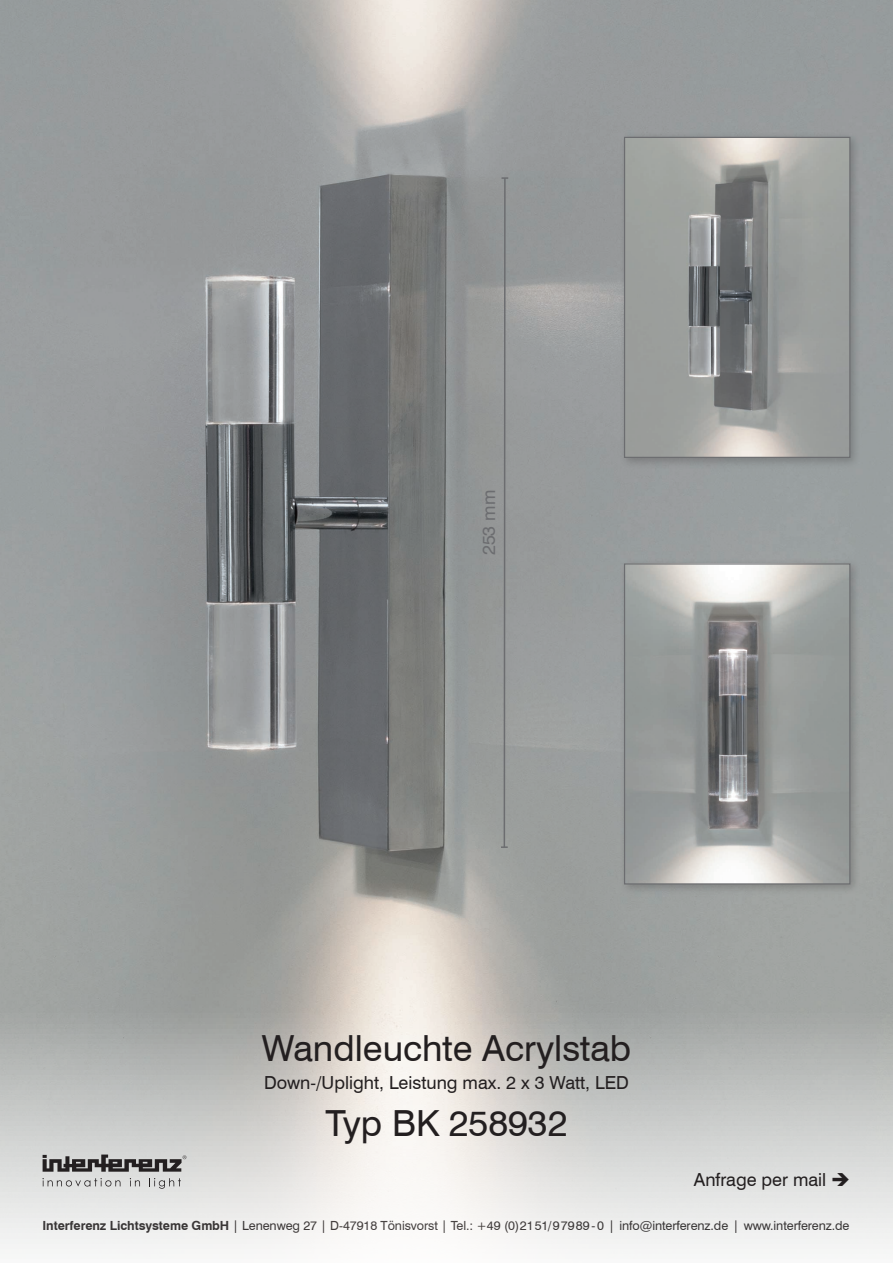
<style>
.page{position:relative;width:893px;height:1263px;background:#fff}
.page>*{position:absolute;margin:0;border:0;box-sizing:border-box;transform-origin:0 0}
.t1{font:36px "Swiss 721 BT";color:#231f20}
.t2{font:18px "Swiss 721 BT";color:#231f20}
.t3{font:18px "Swiss 721 BT";color:#6c6d70}
.t4{font:12.6px "Swiss 721 BT";letter-spacing:-.005em;color:#231f20}
.s1{font-weight:700}
</style>
<div class="page">
<img style="left:0;top:0;width:893px;height:1253px">
<div style="left:619px;top:558px;width:243px;height:338px;background:#231f20;opacity:.25"></div>
<img style="left:626px;top:565px;width:222px;height:317px">
<div style="left:624px;top:563px;width:226px;height:321px;border:1px solid #6c6d70"></div>
<div style="left:619px;top:132px;width:243px;height:337px;background:#231f20;opacity:.25"></div>
<img style="left:626px;top:139px;width:222px;height:317px">
<div style="left:624px;top:137px;width:226px;height:321px;border:1px solid #6c6d70"></div>
<svg style="left:43px;top:1154px;width:143px;height:18px;background:#7c7a7a"></svg>
<svg style="left:43px;top:1178px;width:78px;height:8px"></svg>
<svg style="left:130px;top:1178px;width:10px;height:8px"></svg>
<svg style="left:150px;top:1178px;width:31px;height:11px"></svg>
<svg style="left:501px;top:177px;width:7px;height:672px;background:#8d9090"></svg>
<h2 class="t3" style="left:478px;top:555px;width:67px;rotate:-90deg">253 mm</h2>
<h1 class="t1" style="left:262px;top:1026px;width:371px">Wandleuchte Acrylstab</h1>
<h2 class="t2" style="left:264px;top:1071px;width:366px">Down-/Uplight, Leistung max. 2 x 3 Watt, LED</h2>
<h1 class="t1" style="left:326px;top:1101px;width:243px">Typ BK 258932</h1>
<h2 class="t2" style="left:694px;top:1169px;width:158px">Anfrage per mail ➔</h2>
<p class="t4" style="left:43px;top:1218px;width:808px"><span class="s1">Interferenz Lichtsysteme GmbH</span> | Lenenweg 27 | D-47918 Tönisvorst | Tel.: +49 (0)2151/97989 - 0 | info@interferenz.de | www.interferenz.de</p>
</div>
